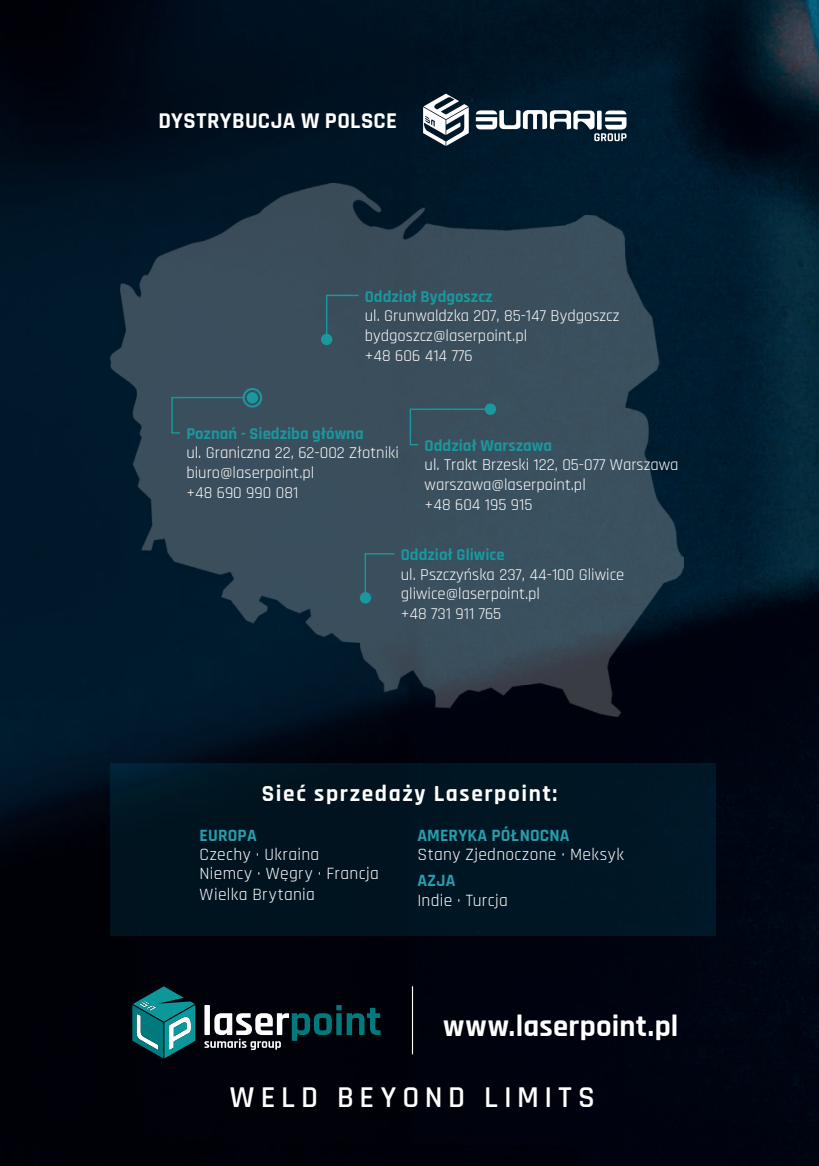
<style>
.page{position:relative;width:819px;height:1166px;background:#fff}
.page>*{position:absolute;margin:0;border:0;box-sizing:border-box;transform-origin:0 0}
.t1{font:700 30.62px "Rajdhani";letter-spacing:.01em;color:#fff}
.t2{font:600 30.62px "Rajdhani";letter-spacing:.195em;color:#fff}
.t3{font:700 23.28px "Rajdhani";letter-spacing:.07em;color:#fff}
.t4{font:700 22.75px "Rajdhani";letter-spacing:.015em;color:#fff}
.t5{font:17.5px/19.8px "Rajdhani";letter-spacing:.02em;color:#fff}
.t6{font:700 17.5px "Rajdhani";letter-spacing:.01em;color:#289dac}
.t7{font:16.62px/19.6px "Rajdhani";color:#fff}
.t8{font:700 16.62px "Rajdhani";color:#1a989d}
</style>
<div class="page">
<img style="left:0;top:0;width:819px;height:1166px">
<div style="left:110px;top:763px;width:605px;height:172px;background:#001623"></div>
<svg style="left:423px;top:94px;width:45px;height:52px"></svg>
<svg style="left:476px;top:110px;width:150px;height:31px"></svg>
<hr style="left:412px;top:986px;width:1px;height:68px;background:#fff">
<img style="left:110px;top:184px;width:573px;height:532px">
<div style="left:247px;top:392px;width:11px;height:11px;background:#1a989d;border-radius:50%"></div>
<div style="left:321px;top:334px;width:11px;height:11px;background:#1a989d;border-radius:50%"></div>
<div style="left:484px;top:403px;width:12px;height:12px;background:#1a989d;border-radius:50%"></div>
<div style="left:360px;top:592px;width:11px;height:11px;background:#1a989d;border-radius:50%"></div>
<svg style="left:325px;top:294px;width:35px;height:47px;background:#375360"></svg>
<svg style="left:364px;top:552px;width:31px;height:47px"></svg>
<svg style="left:171px;top:396px;width:74px;height:38px;background:#385261"></svg>
<svg style="left:409px;top:408px;width:83px;height:38px;background:#375360"></svg>
<div style="left:242px;top:388px;width:20px;height:20px;border:2px solid #1a989d;border-radius:50%"></div>
<svg style="left:132px;top:986px;width:63px;height:72px;background:#206f73"></svg>
<svg style="left:204px;top:1005px;width:176px;height:45px;background:#2c3f44"></svg>
<h3 class="t4" style="left:158px;top:107px;width:240px">DYSTRYBUCJA W POLSCE</h3>
<p class="t8" style="left:365px;top:286px;width:129px">Oddział Bydgoszcz</p>
<p class="t7" style="left:365px;top:307px;width:256px">ul. Grunwaldzka 207, 85-147 Bydgoszcz bydgoszcz@laserpoint.pl<br>+48 606 414 776</p>
<p class="t8" style="left:186px;top:423px;width:179px">Poznań - Siedziba główna</p>
<p class="t7" style="left:186px;top:444px;width:214px">ul. Graniczna 22, 62-002 Złotniki biuro@laserpoint.pl<br>+48 690 990 081</p>
<p class="t8" style="left:424px;top:435px;width:129px">Oddział Warszawa</p>
<p class="t7" style="left:424px;top:456px;width:255px">ul. Trakt Brzeski 122, 05-077 Warszawa warszawa@laserpoint.pl<br>+48 604 195 915</p>
<p class="t8" style="left:401px;top:545px;width:105px">Oddział Gliwice</p>
<p class="t7" style="left:401px;top:565px;width:225px">ul. Pszczyńska 237, 44-100 Gliwice gliwice@laserpoint.pl<br>+48 731 911 765</p>
<h2 class="t3" style="left:262px;top:779px;width:297px">Sieć sprzedaży Laserpoint:</h2>
<p class="t6" style="left:417px;top:825px;width:154px">AMERYKA PÓŁNOCNA</p>
<p class="t5" style="left:417px;top:845px;width:208px">Stany Zjednoczone · Meksyk</p>
<p class="t6" style="left:417px;top:870px;width:40px">AZJA</p>
<p class="t5" style="left:417px;top:891px;width:92px">Indie · Turcja</p>
<p class="t6" style="left:200px;top:825px;width:59px">EUROPA</p>
<p class="t5" style="left:200px;top:845px;width:181px">Czechy · Ukraina<br>Niemcy · Węgry · Francja<br>Wielka Brytania</p>
<h1 class="t1" style="left:443px;top:1007px;width:237px">www.laserpoint.pl</h1>
<h1 class="t2" style="left:230px;top:1079px;width:366px">WELD BEYOND LIMITS</h1>
</div>
